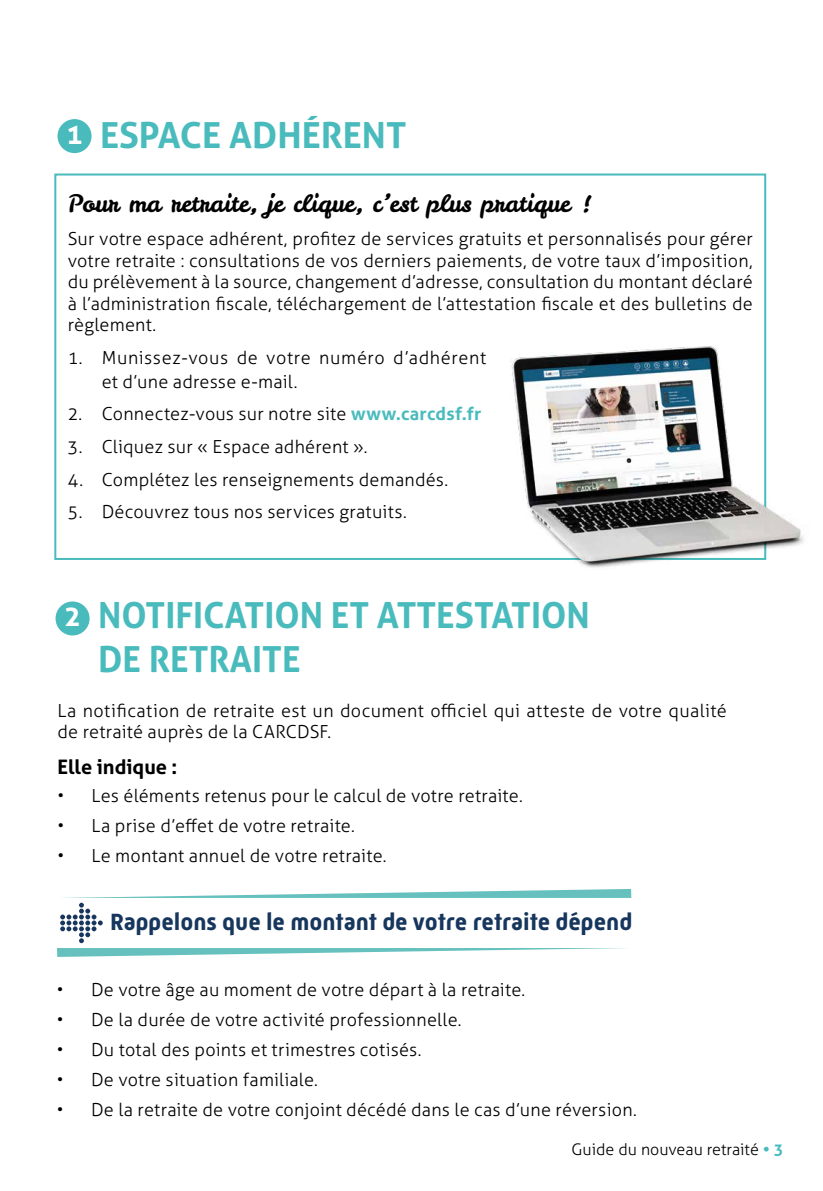
<style>
.page{position:relative;width:823px;height:1191px;background:#fff}
.page>*{position:absolute;margin:0;border:0;box-sizing:border-box;transform-origin:0 0}
.t1{font:700 36px/44px "Aller";color:#4abbbd}
.t2{font:700 28px "Aller";color:#fff}
.t3{font:24px "Leckerli One";color:#000}
.t4{font:700 24px "Mic 32 New";color:#17365d}
.t5{font:700 20px "Aller";color:#000}
.t6{font:300 18px/21.6px "Aller";letter-spacing:.015em;color:#000;text-align:justify}
.t7{font:300 18px/24px "Aller";letter-spacing:.035em;color:#000}
.t8{font:300 16px "Aller";color:#000}
.s1{font-size:28px;color:#fff}
.s2{font-weight:700;color:#4abbbd}
</style>
<div class="page">
<svg style="left:57px;top:889px;width:574px;height:68px"></svg>
<div style="left:57px;top:119px;width:34px;height:34px;background:#4abbbd;border-radius:50%"></div>
<div style="left:55px;top:601px;width:34px;height:34px;background:#4abbbd;border-radius:50%"></div>
<img style="left:506px;top:336px;width:298px;height:232px">
<h1 class="t1" style="left:66px;top:113px;width:342px"><span class="s1">1</span> ESPACE ADHÉRENT</h1>
<h3 class="t3" style="left:68px;top:187px;width:525px">Pour ma retraite, je clique, c’est plus pratique !</h3>
<p class="t6" style="left:68px;top:228px;width:686px">Sur votre espace adhérent, profitez de services gratuits et personnalisés pour gérer votre retraite : consultations de vos derniers paiements, de votre taux d’imposition, du prélèvement à la source, changement d’adresse, consultation du montant déclaré à l’administration fiscale, téléchargement de l’attestation fiscale et des bulletins de règlement.</p>
<p class="t7" style="left:102px;top:345px;width:385px;text-indent:-34px">1. Munissez-vous de votre numéro d’adhérent et d’une adresse e-mail.</p>
<p class="t6" style="left:68px;top:403px;width:415px">2. Connectez-vous sur notre site <span class="s2">www.carcdsf.fr</span></p>
<p class="t6" style="left:68px;top:436px;width:301px">3. Cliquez sur « Espace adhérent ».</p>
<p class="t6" style="left:68px;top:468px;width:382px">4. Complétez les renseignements demandés.</p>
<p class="t6" style="left:68px;top:501px;width:340px">5. Découvrez tous nos services gratuits.</p>
<h2 class="t2" style="left:64px;top:599px;width:18px">2</h2>
<h1 class="t1" style="left:98px;top:593px;width:493px">NOTIFICATION ET ATTESTATION<br>DE RETRAITE</h1>
<p class="t6" style="left:57px;top:699px;width:670px">La notification de retraite est un document officiel qui atteste de votre qualité de retraité auprès de la CARCDSF.</p>
<p class="t5" style="left:57px;top:755px;width:121px">Elle indique :</p>
<p class="t6" style="left:57px;top:784px;width:466px">• Les éléments retenus pour le calcul de votre retraite.</p>
<p class="t6" style="left:57px;top:814px;width:298px">• La prise d’effet de votre retraite.</p>
<p class="t6" style="left:57px;top:844px;width:330px">• Le montant annuel de votre retraite.</p>
<h3 class="t4" style="left:110px;top:907px;width:523px">Rappelons que le montant de votre retraite dépend</h3>
<p class="t6" style="left:57px;top:978px;width:469px">• De votre âge au moment de votre départ à la retraite.</p>
<p class="t6" style="left:57px;top:1008px;width:406px">• De la durée de votre activité professionnelle.</p>
<p class="t6" style="left:57px;top:1038px;width:366px">• Du total des points et trimestres cotisés.</p>
<p class="t6" style="left:57px;top:1068px;width:262px">• De votre situation familiale.</p>
<p class="t6" style="left:57px;top:1098px;width:581px">• De la retraite de votre conjoint décédé dans le cas d’une réversion.</p>
<p class="t8" style="left:571px;top:1139px;width:213px">Guide du nouveau retraité <span class="s2">• 3</span></p>
</div>
